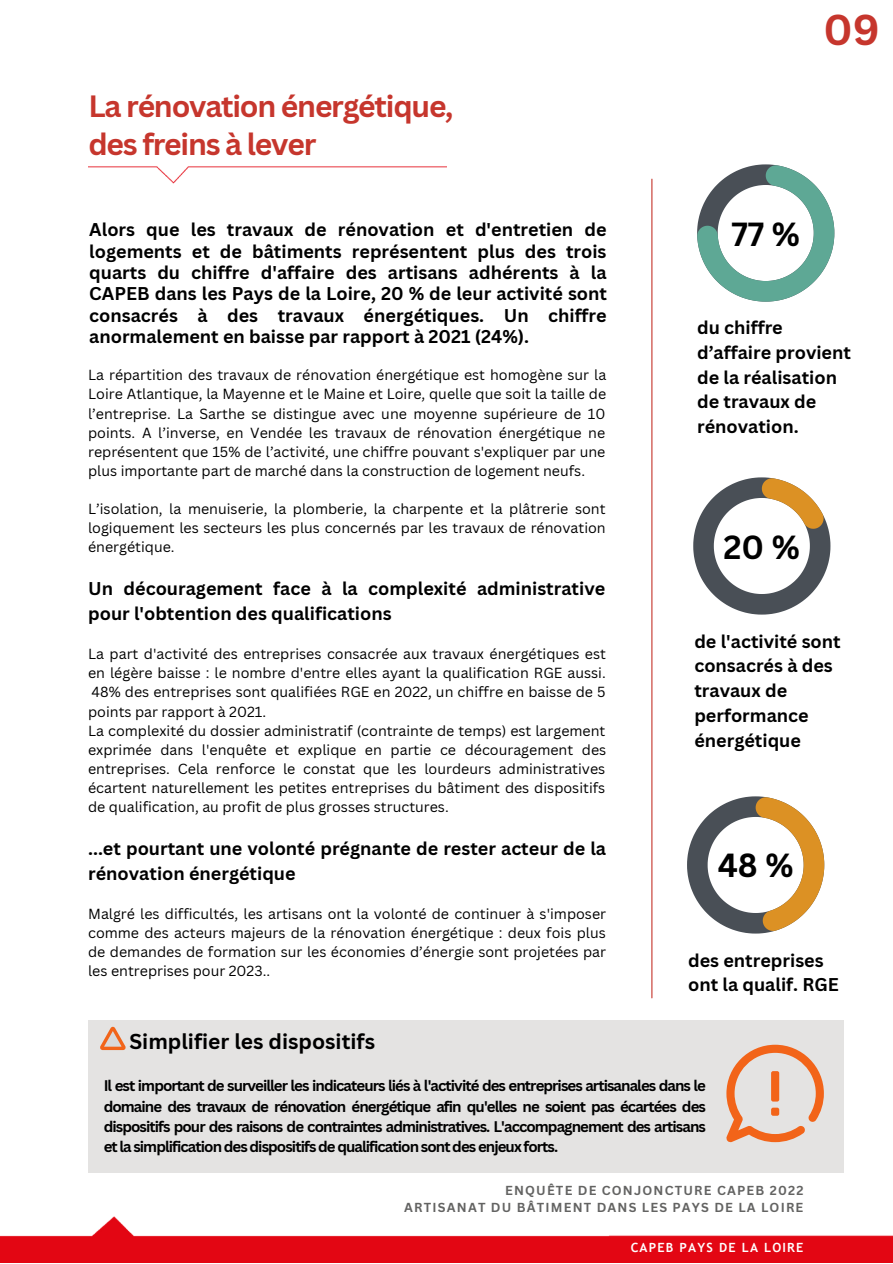
<style>
.page{position:relative;width:893px;height:1264px;background:#fff}
.page>*{position:absolute;margin:0;border:0;box-sizing:border-box;transform-origin:0 0}
.t1{font:700 42px "Canva Sans";color:#c6362d}
.t2{font:700 32.55px "Canva Sans";color:#000}
.t3{font:700 30px/37px "Canva Sans";letter-spacing:-.04em;color:#c6362d}
.t4{font:700 21px "Canva Sans";color:#000}
.t5{font:700 18px/24.8px "Canva Sans";color:#000}
.t6{font:700 15px/20.2px "Canva Sans";letter-spacing:-.06em;color:#000;text-align:justify}
.t7{font:14.25px/19px "Canva Sans";color:#000;text-align:justify}
.t8{font:700 12.75px/17px "Canva Sans";letter-spacing:.095em;color:#636362;text-align:right}
.t9{font:700 12.75px "Trebuchet MS";letter-spacing:.095em;color:#fff}
</style>
<div class="page">
<svg style="left:697px;top:164px;width:137px;height:137px"></svg>
<hr style="left:651px;top:179px;width:1px;height:818px;background:#c6362d">
<img style="left:0;top:1216px;width:892px;height:46px">
<img style="left:88px;top:166px;width:358px;height:17px">
<svg style="left:693px;top:477px;width:137px;height:137px"></svg>
<svg style="left:687px;top:796px;width:137px;height:137px"></svg>
<div style="left:88px;top:1019px;width:755px;height:153px;background:#e4e3e2"></div>
<svg style="left:100px;top:1026px;width:26px;height:24px"></svg>
<svg style="left:726px;top:1044px;width:97px;height:98px"></svg>
<h3 class="t3" style="left:88px;top:87px;width:366px">La rénovation énergétique, des freins à lever</h3>
<p class="t5" style="left:89px;top:218px;width:519px;line-height:21.3px;text-align:justify">Alors que les travaux de rénovation et d'entretien de logements et de bâtiments représentent plus des trois quarts du chiffre d'affaire des artisans adhérents à la CAPEB dans les Pays de la Loire, 20 % de leur activité sont consacrés à des travaux énergétiques. Un chiffre anormalement en baisse par rapport à 2021 (24%).</p>
<p class="t7" style="left:88px;top:365px;width:519px">La répartition des travaux de rénovation énergétique est homogène sur la Loire Atlantique, la Mayenne et le Maine et Loire, quelle que soit la taille de l’entreprise. La Sarthe se distingue avec une moyenne supérieure de 10 points. A l’inverse, en Vendée les travaux de rénovation énergétique ne représentent que 15% de l’activité, une chiffre pouvant s'expliquer par une plus importante part de marché dans la construction de logement neufs.</p>
<p class="t7" style="left:88px;top:499px;width:519px">L’isolation, la menuiserie, la plomberie, la charpente et la plâtrerie sont logiquement les secteurs les plus concernés par les travaux de rénovation énergétique.</p>
<p class="t5" style="left:88px;top:575px;width:518px">Un découragement face à la complexité administrative pour l'obtention des qualifications</p>
<p class="t7" style="left:88px;top:644px;width:519px;text-align:left">La part d'activité des entreprises consacrée aux travaux énergétiques est en légère baisse : le nombre d'entre elles ayant la qualification RGE aussi.<br>48% des entreprises sont qualifiées RGE en 2022, un chiffre en baisse de 5 points par rapport à 2021.<br>La complexité du dossier administratif (contrainte de temps) est largement exprimée dans l'enquête et explique en partie ce découragement des entreprises. Cela renforce le constat que les lourdeurs administratives écartent naturellement les petites entreprises du bâtiment des dispositifs de qualification, au profit de plus grosses structures.</p>
<p class="t5" style="left:88px;top:835px;width:519px">...et pourtant une volonté prégnante de rester acteur de la rénovation énergétique</p>
<p class="t7" style="left:88px;top:903px;width:519px">Malgré les difficultés, les artisans ont la volonté de continuer à s'imposer comme des acteurs majeurs de la rénovation énergétique : deux fois plus de demandes de formation sur les économies d’énergie sont projetées par les entreprises pour 2023..</p>
<h1 class="t1" style="left:823px;top:0;width:58px">09</h1>
<h2 class="t2" style="left:731px;top:211px;width:70px">77 %</h2>
<p class="t5" style="left:697px;top:315px;width:155px">du chiffre d’affaire provient de la réalisation de travaux de rénovation.</p>
<h2 class="t2" style="left:723px;top:523px;width:78px">20 %</h2>
<p class="t5" style="left:694px;top:628px;width:148px">de l'activité sont consacrés à des travaux de performance énergétique</p>
<h2 class="t2" style="left:717px;top:842px;width:77px">48 %</h2>
<p class="t5" style="left:688px;top:947px;width:152px">des entreprises ont la qualif. RGE</p>
<h3 class="t4" style="left:129px;top:1026px;width:247px">Simplifier les dispositifs</h3>
<p class="t6" style="left:104px;top:1075px;width:603px">Il est important de surveiller les indicateurs liés à l'activité des entreprises artisanales dans le domaine des travaux de rénovation énergétique afin qu'elles ne soient pas écartées des dispositifs pour des raisons de contraintes administratives. L'accompagnement des artisans et la simplification des dispositifs de qualification sont des enjeux forts.</p>
<p class="t8" style="left:404px;top:1181px;width:400px">ENQUÊTE DE CONJONCTURE CAPEB 2022<br>ARTISANAT DU BÂTIMENT DANS LES PAYS DE LA LOIRE</p>
<p class="t9" style="left:630px;top:1239px;width:174px">CAPEB PAYS DE LA LOIRE</p>
</div>
